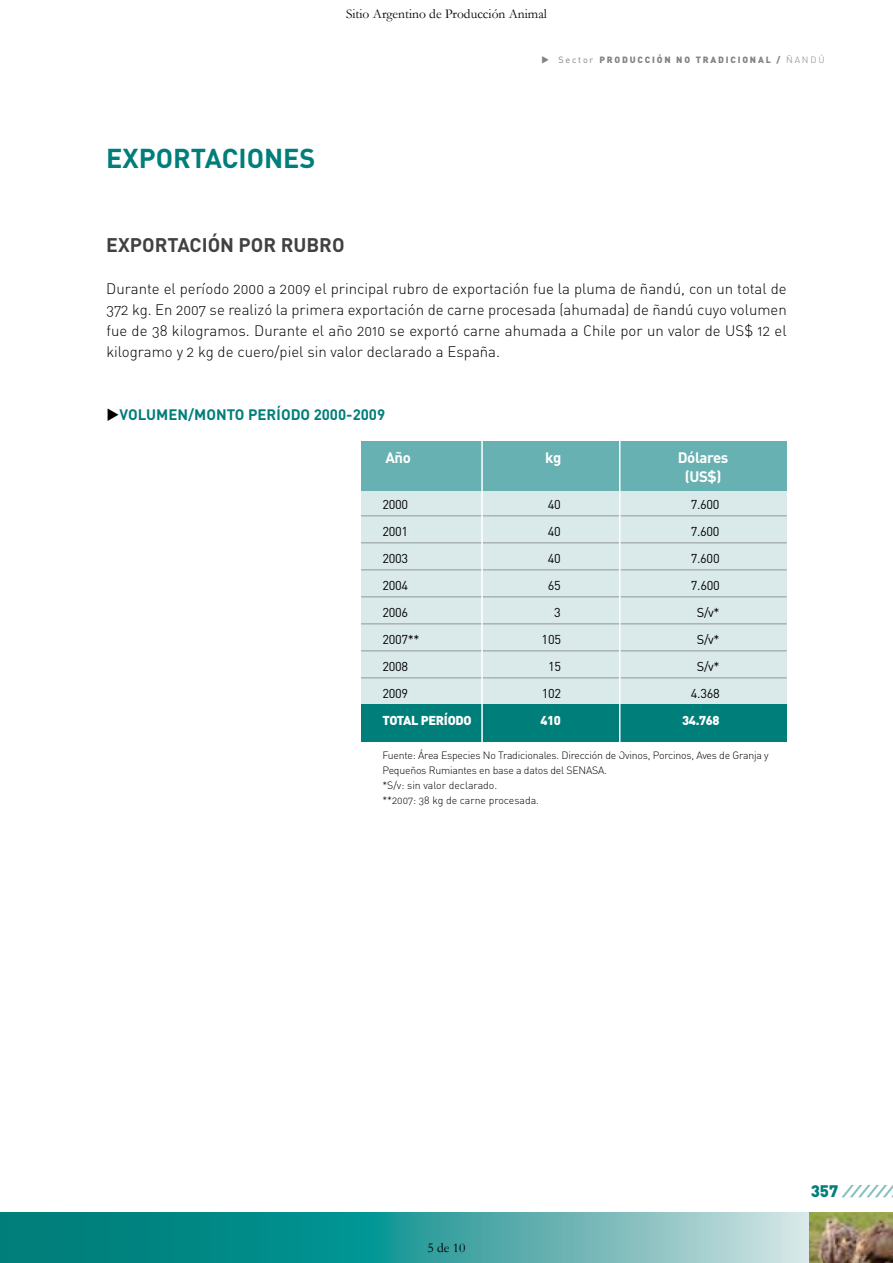
<style>
.page{position:relative;width:893px;height:1263px;background:#fff}
.page>*{position:absolute;margin:0;border:0;box-sizing:border-box;transform-origin:0 0}
.t1{font:700 27px "DIN";color:#007e7a}
.t2{font:700 19.5px "DIN";color:#414142}
.t3{font:italic 900 16.5px "Helvetica Neue";color:#83bdbd}
.t4{font:15px/21px "DIN Light Alternate";color:#000;text-align:justify}
.t5{font:700 15px "DIN";color:#007e7a}
.t6{font:700 15px/19.5px "DIN";color:#fff;text-align:center}
.t7{font:13.5px "Garamond";color:#000}
.t8{font:12.75px "DIN";letter-spacing:-.025em;color:#000}
.t9{font:900 12.75px "DIN";letter-spacing:-.025em;color:#fff}
.t10{font:10.5px/15px "DIN Light Alternate";letter-spacing:-.02em;color:#000}
.t11{font:900 9px "DIN";letter-spacing:.2em;color:#808285}
.t12{font:9px "DIN Light Alternate";color:#808285}
.s1{font-weight:400}
.s2{font-family:"DIN Light Alternate";font-weight:400}
.s3{font-family:"DIN";font-style:normal;color:#007e7a}
</style>
<div class="page">
<svg style="left:1px;top:1213px;width:809px;height:50px;background:#40a3a1"></svg>
<img style="left:810px;top:1213px;width:83px;height:50px">
<div style="left:361px;top:464px;width:426px;height:245px;background:#daeaea"></div>
<div style="left:361px;top:441px;width:426px;height:49px;background:#68b1b2"></div>
<div style="left:361px;top:704px;width:426px;height:38px;background:#007e7a"></div>
<hr style="left:361px;top:515px;width:426px;height:1px;background:#939598">
<hr style="left:361px;top:542px;width:426px;height:1px;background:#939598">
<hr style="left:361px;top:569px;width:426px;height:1px;background:#939598">
<hr style="left:361px;top:596px;width:426px;height:1px;background:#939598">
<hr style="left:361px;top:623px;width:426px;height:1px;background:#939598">
<hr style="left:361px;top:650px;width:426px;height:1px;background:#939598">
<hr style="left:361px;top:677px;width:426px;height:1px;background:#939598">
<hr style="left:619px;top:440px;width:1px;height:316px;background:#fff">
<hr style="left:481px;top:440px;width:2px;height:316px;background:#fff">
<p class="t7" style="left:346px;top:4px;width:202px">Sitio Argentino de Producción Animal</p>
<h1 class="t1" style="left:106px;top:141px;width:211px">EXPORTACI ONES</h1>
<p class="t11" style="left:541px;top:54px;width:248px">◆ <span class="s1">Sector</span> PRODUCC IÓN NO T RADIC IONAL /<span class="s2">Ña</span></p>
<p class="t12" style="left:802px;top:54px;width:24px">ndú</p>
<h2 class="t2" style="left:106px;top:232px;width:240px">EXPORTACI ÓN POR RUBRO</h2>
<p class="t4" style="left:106px;top:278px;width:682px">Durante el período 2000 a 2009 el principal rubro de exportación fue la pluma de ñandú, con un total de 372 kg. En 2007 se realizó la primera exportación de carne procesada (ahumada) de ñandú cuyo volumen fue de 38 kilogramos. Durante el año 2010 se exportó carne ahumada a Chile por un valor de US$ 12 el kilogramo y 2 kg de cuero/piel sin valor declarado a España.</p>
<p class="t5" style="left:120px;top:405px;width:267px">VOLUMEN/M ONTO PERÍODO 2000-2009</p>
<p class="t6" style="left:385px;top:447px;width:27px">AÑO</p>
<p class="t6" style="left:545px;top:447px;width:18px">KG</p>
<p class="t6" style="left:678px;top:447px;width:52px">DÓLARES (US$)</p>
<p class="t8" style="left:382px;top:496px;width:27px">2000</p>
<p class="t8" style="left:548px;top:496px;width:14px">40</p>
<p class="t8" style="left:691px;top:496px;width:30px">7.600</p>
<p class="t8" style="left:382px;top:523px;width:27px">2001</p>
<p class="t8" style="left:548px;top:523px;width:14px">40</p>
<p class="t8" style="left:691px;top:523px;width:30px">7.600</p>
<p class="t8" style="left:382px;top:550px;width:27px">2003</p>
<p class="t8" style="left:548px;top:550px;width:14px">40</p>
<p class="t8" style="left:691px;top:550px;width:30px">7.600</p>
<p class="t8" style="left:382px;top:577px;width:27px">2004</p>
<p class="t8" style="left:548px;top:577px;width:14px">65</p>
<p class="t8" style="left:691px;top:577px;width:30px">7.600</p>
<p class="t8" style="left:382px;top:604px;width:27px">2006</p>
<p class="t8" style="left:554px;top:604px;width:8px">3</p>
<p class="t8" style="left:697px;top:604px;width:24px">S/v*</p>
<p class="t8" style="left:382px;top:632px;width:39px">2007**</p>
<p class="t8" style="left:542px;top:632px;width:21px">105</p>
<p class="t8" style="left:697px;top:632px;width:24px">S/v*</p>
<p class="t8" style="left:382px;top:659px;width:27px">2008</p>
<p class="t8" style="left:548px;top:659px;width:14px">15</p>
<p class="t8" style="left:697px;top:659px;width:24px">S/v*</p>
<p class="t8" style="left:382px;top:686px;width:27px">2009</p>
<p class="t8" style="left:542px;top:686px;width:21px">102</p>
<p class="t8" style="left:691px;top:686px;width:30px">4.368</p>
<p class="t9" style="left:382px;top:712px;width:91px">TOTAL PE RÍODO</p>
<p class="t9" style="left:540px;top:712px;width:22px">410</p>
<p class="t9" style="left:682px;top:712px;width:39px">34.768</p>
<p class="t10" style="left:382px;top:748px;width:388px">Fuente: Área Especies N o Tradicionales. Dirección de Ovinos, Porcinos, Aves de Granja y Pequeños Rumiantes en base a datos del Senasa.<br>*S/v: sin valor declarado.<br>**2007: 38 kg de carne procesada.</p>
<p class="t7" style="left:427px;top:1238px;width:40px">5 de 10</p>
<p class="t3" style="left:811px;top:1181px;width:89px"><span class="s3">3 5 7</span> //////</p>
</div>
